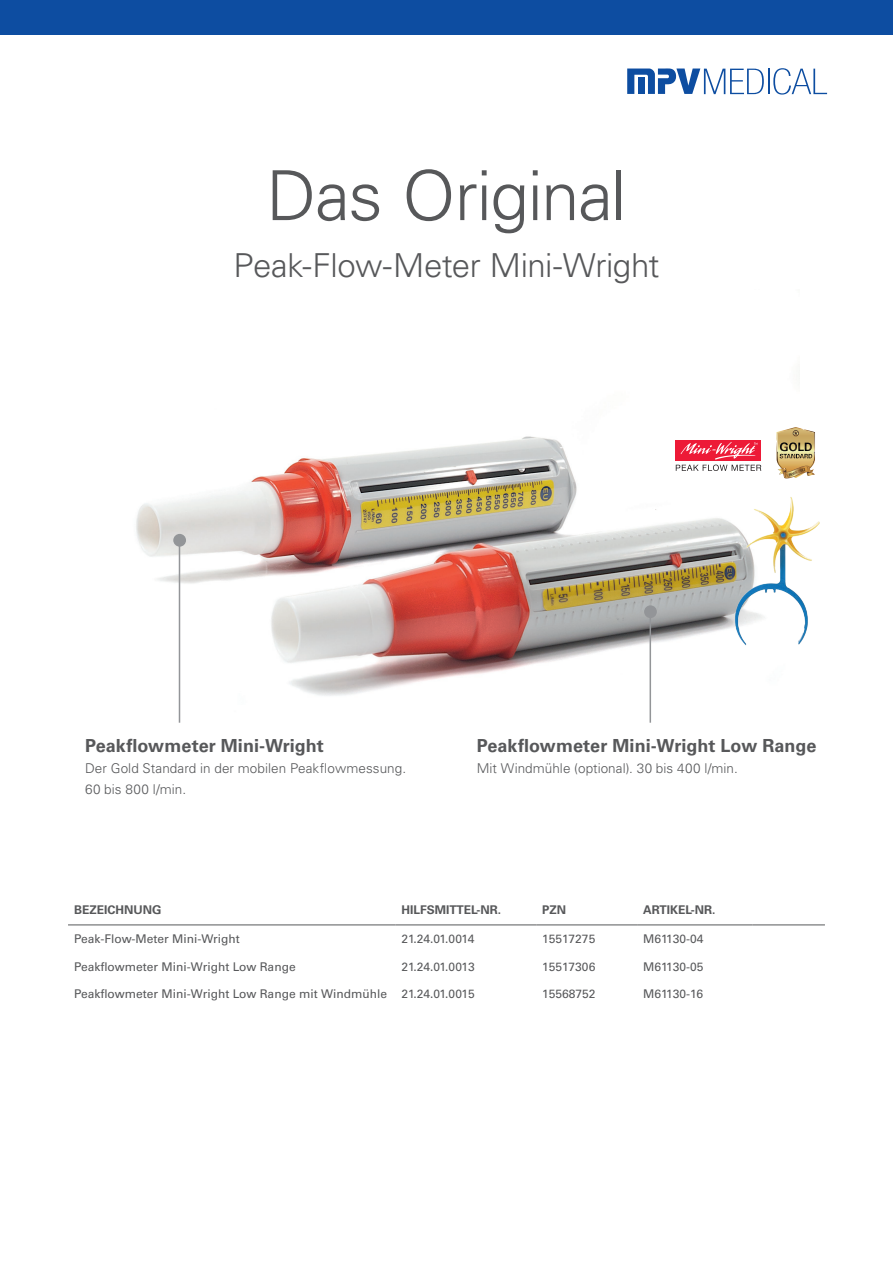
<style>
.page{position:relative;width:893px;height:1263px;background:#fff}
.page>*{position:absolute;margin:0;border:0;box-sizing:border-box;transform-origin:0 0}
.t1{font:300 69px "Univers LT Pro 45";letter-spacing:-.02em;color:#57585a}
.t2{font:300 33px "Univers LT Pro 45";letter-spacing:-.015em;color:#57585a}
.t3{font:700 18px "Univers LT Pro 65";color:#57585a}
.t4{font:300 13.5px "Univers LT Pro 45";letter-spacing:.005em;color:#57585a}
.t5{font:12px "Univers LT Pro 55 Roman";color:#57585a}
.t6{font:700 12px "Univers LT Pro 65";color:#57585a}
</style>
<div class="page">
<img style="left:136px;top:432px;width:641px;height:291px">
<img style="left:712px;top:487px;width:108px;height:172px">
<div style="left:173px;top:534px;width:13px;height:13px;background:#939598;border-radius:50%"></div>
<hr style="left:179px;top:540px;width:1px;height:183px;background:#939598">
<div style="left:644px;top:605px;width:13px;height:13px;background:#939598;border-radius:50%"></div>
<hr style="left:650px;top:612px;width:1px;height:111px;background:#939598">
<svg style="left:777px;top:427px;width:38px;height:52px"></svg>
<div style="left:676px;top:440px;width:85px;height:21px;background:#ed1a37"></div>
<svg style="left:676px;top:442px;width:85px;height:29px"></svg>
<svg style="left:68px;top:925px;width:757px;height:1px"></svg>
<hr style="left:68px;top:924px;width:327px;height:1px;background:#57585a">
<hr style="left:395px;top:924px;width:141px;height:1px;background:#57585a">
<hr style="left:536px;top:924px;width:101px;height:1px;background:#57585a">
<hr style="left:637px;top:924px;width:115px;height:1px;background:#57585a">
<hr style="left:752px;top:924px;width:73px;height:1px;background:#57585a">
<div style="left:0;top:0;width:893px;height:34px;background:#0d4da1"></div>
<svg style="left:627px;top:68px;width:200px;height:27px"></svg>
<p class="t1" style="left:266px;top:150px;width:362px">Das Original</p>
<p class="t2" style="left:233px;top:243px;width:428px">Peak-Flow-Meter Mini-Wright</p>
<p class="t3" style="left:85px;top:733px;width:240px">Peakflowmeter Mini-Wright</p>
<p class="t4" style="left:85px;top:759px;width:323px">Der Gold Standard in der mobilen Peakflowmessung.</p>
<p class="t4" style="left:85px;top:780px;width:103px">60 bis 800 l/min.</p>
<p class="t3" style="left:477px;top:733px;width:341px">Peakflowmeter Mini-Wright Low Range</p>
<p class="t4" style="left:477px;top:759px;width:263px">Mit Windmühle (optional). 30 bis 400 l/min.</p>
<p class="t6" style="left:74px;top:902px;width:89px">BEZEICHNUNG</p>
<p class="t6" style="left:401px;top:902px;width:101px">HILFSMITTEL-NR.</p>
<p class="t6" style="left:542px;top:902px;width:25px">PZN</p>
<p class="t6" style="left:643px;top:902px;width:74px">ARTIKEL-NR.</p>
<p class="t5" style="left:74px;top:930px;width:167px">Peak-Flow-Meter Mini-Wright</p>
<p class="t5" style="left:401px;top:930px;width:75px">21.24.01.0014</p>
<p class="t5" style="left:542px;top:930px;width:55px">15517275</p>
<p class="t5" style="left:643px;top:930px;width:62px">M61130-04</p>
<p class="t5" style="left:74px;top:958px;width:223px">Peakflowmeter Mini-Wright Low Range</p>
<p class="t5" style="left:401px;top:958px;width:75px">21.24.01.0013</p>
<p class="t5" style="left:542px;top:958px;width:55px">15517306</p>
<p class="t5" style="left:643px;top:958px;width:62px">M61130-05</p>
<p class="t5" style="left:74px;top:986px;width:314px">Peakflowmeter Mini-Wright Low Range mit Windmühle</p>
<p class="t5" style="left:401px;top:986px;width:75px">21.24.01.0015</p>
<p class="t5" style="left:542px;top:986px;width:55px">15568752</p>
<p class="t5" style="left:643px;top:986px;width:62px">M61130-16</p>
</div>
